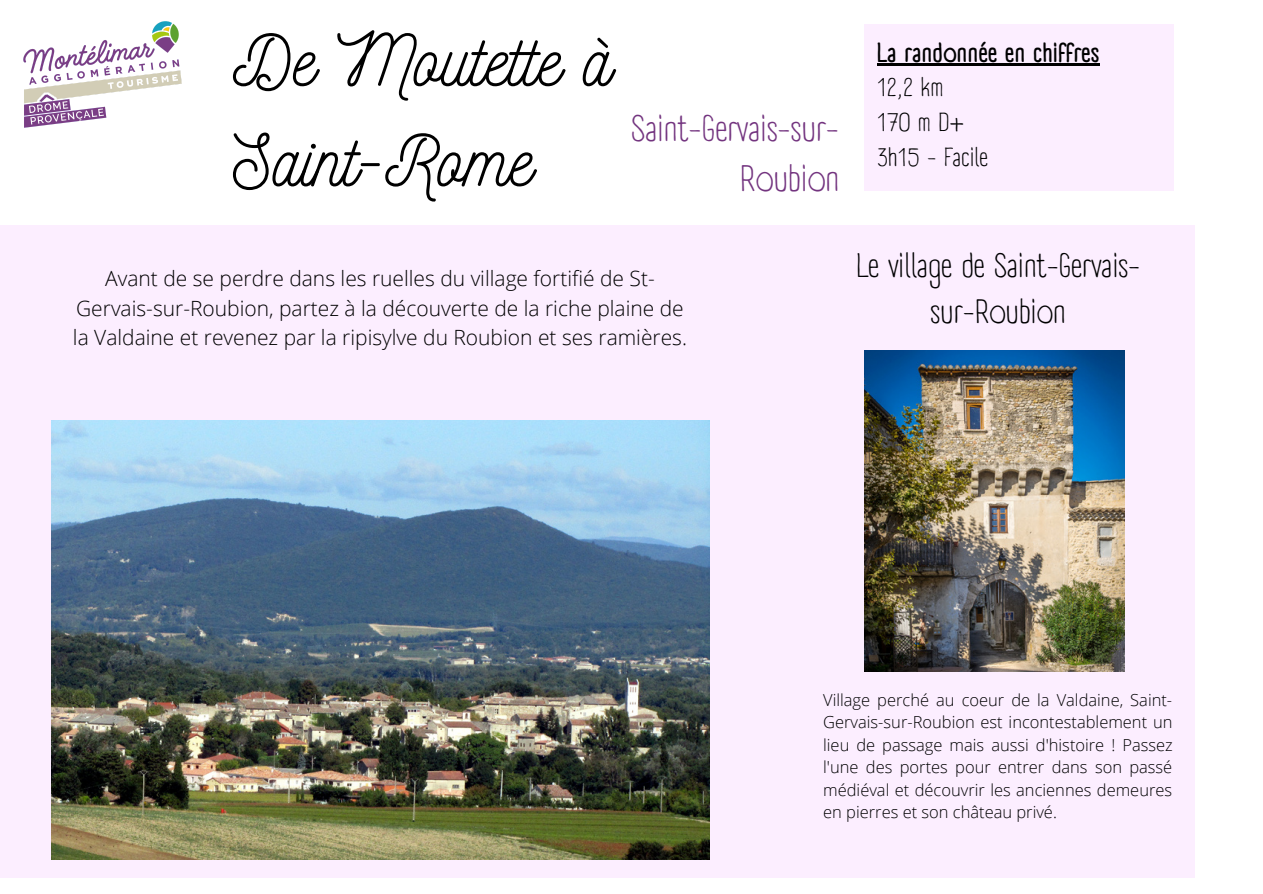
<style>
.page{position:relative;width:1263px;height:894px;background:#fff}
.page>*{position:absolute;margin:0;border:0;box-sizing:border-box;transform-origin:0 0}
.t1{font:72px/100.1px "Nickainley";color:#000}
.t2{font:36px/49.5px "A Day Without Sun Text";color:#73347f;text-align:right}
.t3{font:33px/46px "A Day Without Sun Text";color:#000;text-align:center}
.t4{font:700 27px "A Day Without Sun Text";color:#000}
.t5{font:25.5px/34.8px "A Day Without Sun Text";color:#000}
.t6{font:300 21px/29.2px "Open Sans";color:#000;text-align:center}
.t7{font:300 16.5px/22.5px "Open Sans";color:#000;text-align:justify}
</style>
<div class="page">
<img style="left:23px;top:21px;width:159px;height:107px">
<div style="left:0;top:225px;width:1194px;height:652px;background:#fceeff"></div>
<img style="left:51px;top:420px;width:658px;height:439px">
<div style="left:864px;top:24px;width:309px;height:167px;background:#fceeff"></div>
<img style="left:864px;top:350px;width:260px;height:321px">
<hr style="left:877px;top:64px;width:222px;height:2px;background:#000">
<h1 class="t1" style="left:233px;top:7px;width:380px">De Moutette à<br>Saint-Rome</h1>
<h2 class="t2" style="left:631px;top:104px;width:209px">Saint-Gervais-sur-<br>Roubion</h2>
<p class="t6" style="left:73px;top:263px;width:616px">Avant de se perdre dans les ruelles du village fortifié de St-<br>Gervais-sur-Roubion, partez à la découverte de la riche plaine de la Valdaine et revenez par la ripisylve du Roubion et ses ramières.</p>
<h3 class="t4" style="left:877px;top:36px;width:224px">La randonnée en chiffres</h3>
<h3 class="t5" style="left:877px;top:70px;width:112px">12,2 km<br>170 m D+<br>3h15 - Facile</h3>
<h3 class="t3" style="left:856px;top:242px;width:286px">Le village de Saint-Gervais&shy;sur-Roubion</h3>
<p class="t7" style="left:823px;top:688px;width:351px">Village perché au coeur de la Valdaine, Saint-Gervais-sur-Roubion est incontestablement un lieu de passage mais aussi d'histoire ! Passez l'une des portes pour entrer dans son passé médiéval et découvrir les anciennes demeures en pierres et son château privé.</p>
</div>
